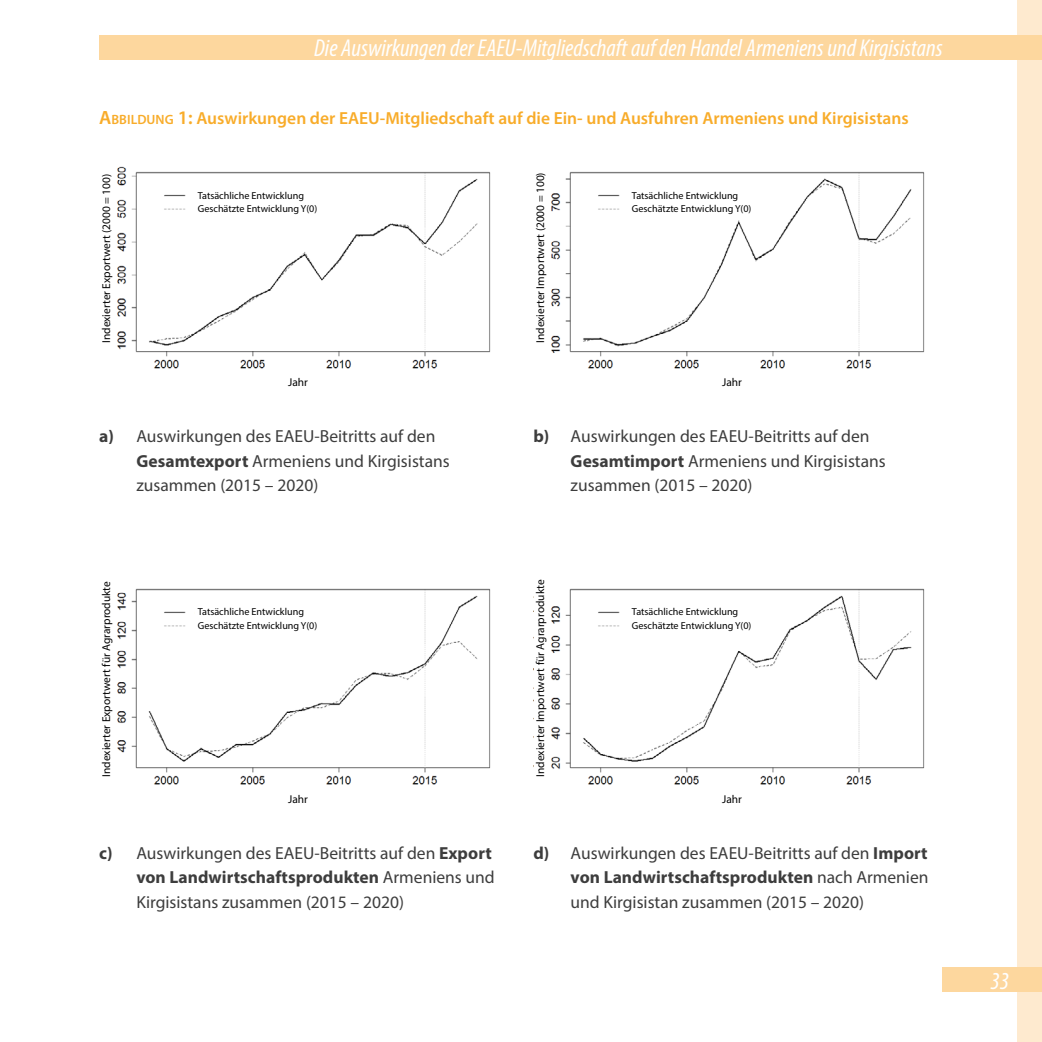
<style>
.page{position:relative;width:1042px;height:1042px;background:#fff}
.page>*{position:absolute;margin:0;border:0;box-sizing:border-box;transform-origin:0 0}
.t1{font:italic condensed 24.5px "Myriad Pro";color:#fff}
.t2{font:17.5px/24.5px "Myriad Pro Regular 3";color:#3d3d3d}
.t3{font:600 17.5px "Myriad Pro";color:#f8ac2a}
.t4{font:17.5px "Myriad Pro Bold 2";color:#3d3d3d}
.t5{font:11.38px "Myriad Pro Regular 2";color:#000}
.t6{font:10.15px/13.5px "Myriad Pro Regular 2";color:#000}
.s1{font-size:19.25px}
.s2{font-size:13.47px}
.s3{font-family:"Myriad Pro Bold 2"}
.s4{font-family:"Myriad Pro Regular 3"}
</style>
<div class="page">
<div style="left:1017px;top:0;width:25px;height:1042px;background:#feeacf"></div>
<div style="left:943px;top:967px;width:99px;height:25px;background:#fdd79e"></div>
<div style="left:99px;top:35px;width:943px;height:25px;background:#fdd79e"></div>
<img style="left:110px;top:166px;width:381px;height:203px">
<div style="left:190px;top:189px;width:86px;height:32px;background:#fff"></div>
<img style="left:117px;top:588px;width:374px;height:197px">
<div style="left:195px;top:606px;width:85px;height:31px;background:#fff"></div>
<img style="left:551px;top:171px;width:374px;height:198px">
<div style="left:626px;top:187px;width:86px;height:29px;background:#fff"></div>
<img style="left:533px;top:588px;width:392px;height:197px">
<div style="left:628px;top:604px;width:83px;height:32px;background:#fff"></div>
<div style="left:534px;top:585px;width:11px;height:185px;background:#fff"></div>
<h1 class="t1" style="left:314px;top:33px;width:630px">Die Auswirkungen der EAEU-Mitgliedschaft auf den Handel Armeniens und Kirgisistans</h1>
<p class="t3" style="left:99px;top:107px;width:811px"><span class="s1">A</span><span class="s2">bbildung</span> <span class="s1">1:</span> Auswirkungen der EAEU-Mitgliedschaft auf die Ein- und Ausfuhren Armeniens und Kirgisistans</p>
<p class="t5" style="left:99px;top:343px;width:171px;rotate:-90deg">Indexierter Exportwert (2000 = 100)</p>
<p class="t6" style="left:198px;top:188px;width:121px">Tatsächliche Entwicklung<br>Geschätzte Entwicklung Y(0)</p>
<p class="t5" style="left:288px;top:375px;width:21px">Jahr</p>
<p class="t2" style="left:136px;top:424px;width:315px;text-indent:-37px"><span class="s3">a)</span> Auswirkungen des EAEU-Beitritts auf den<br><span class="s3">Gesamtexport</span> Armeniens und Kirgisistans zusammen (2015 – 2020)</p>
<p class="t5" style="left:99px;top:777px;width:197px;rotate:-90deg">Indexierter Exportwert für Agrarprodukte</p>
<p class="t6" style="left:198px;top:605px;width:121px">Tatsächliche Entwicklung<br>Geschätzte Entwicklung Y(0)</p>
<p class="t5" style="left:288px;top:792px;width:21px">Jahr</p>
<p class="t2" style="left:99px;top:840px;width:394px"><span class="s3">c)</span> Auswirkungen des EAEU-Beitritts auf den <span class="s3">Export</span></p>
<p class="t4" style="left:136px;top:866px;width:360px">von Landwirtschaftsprodukten <span class="s4">Armeniens und</span></p>
<p class="t2" style="left:136px;top:889px;width:269px">Kirgisistans zusammen (2015 – 2020)</p>
<p class="t5" style="left:533px;top:343px;width:172px;rotate:-90deg">Indexierter Importwert (2000 = 100)</p>
<p class="t6" style="left:632px;top:188px;width:121px">Tatsächliche Entwicklung<br>Geschätzte Entwicklung Y(0)</p>
<p class="t5" style="left:722px;top:375px;width:21px">Jahr</p>
<p class="t2" style="left:570px;top:424px;width:317px;text-indent:-37px"><span class="s3">b)</span> Auswirkungen des EAEU-Beitritts auf den<br><span class="s3">Gesamtimport</span> Armeniens und Kirgisistans zusammen (2015 – 2020)</p>
<p class="t5" style="left:533px;top:777px;width:199px;rotate:-90deg">Indexierter Importwert für Agrarprodukte</p>
<p class="t6" style="left:632px;top:605px;width:121px">Tatsächliche Entwicklung<br>Geschätzte Entwicklung Y(0)</p>
<p class="t5" style="left:722px;top:792px;width:21px">Jahr</p>
<p class="t2" style="left:533px;top:840px;width:396px"><span class="s3">d)</span> Auswirkungen des EAEU-Beitritts auf den <span class="s3">Import</span></p>
<p class="t4" style="left:570px;top:866px;width:359px">von Landwirtschaftsprodukten <span class="s4">nach Armenien</span></p>
<p class="t2" style="left:570px;top:889px;width:295px">und Kirgisistan zusammen (2015 – 2020)</p>
<h1 class="t1" style="left:990px;top:966px;width:20px">33</h1>
</div>
